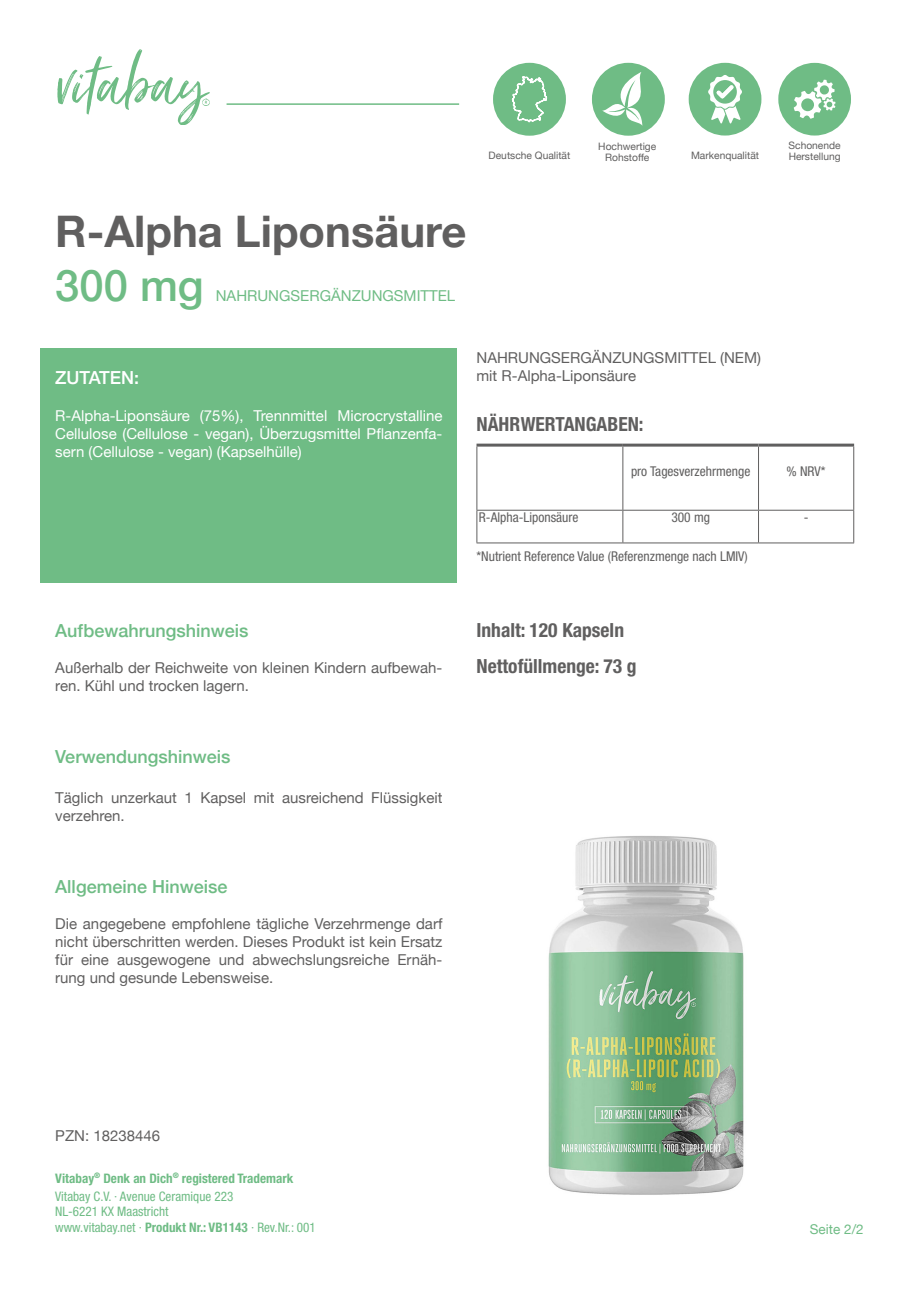
<style>
.page{position:relative;width:919px;height:1289px;background:#fff}
.page>*{position:absolute;margin:0;border:0;box-sizing:border-box;transform-origin:0 0}
.Name{font:700 43.5px "Helvetica Neue";color:#605f5f}
.Sub_Name{font:500 43.5px "Helvetica Neue";color:#6fbc85}
.Inhalt_Netto{font:700 condensed 19.5px "Helvetica Neue LTW1 G";color:#605f5f}
.t1{font:500 18px "Helvetica Neue";color:#6fbc85}
.t2{font:500 18px "Helvetica Neue";color:#fff}
.Text{font:15px/18px "Helvetica Neue";color:#605f5f}
.Zutaten{font:15px/18px "Helvetica Neue";color:#fff;text-align:justify}
.Sub_Name-2{font:15px "Helvetica Neue";color:#6fbc85}
.Tabelle{font:condensed 13.5px "Helvetica Neue LTW1 G";color:#605f5f}
.t3{font:13.5px "Helvetica Neue";color:#6fbc85}
.t4{font:condensed 13.05px/15.8px "Helvetica Neue LTW1 G";color:#6fbc85}
.t5{font:700 condensed 13.05px "Helvetica Neue LTW1 G";color:#6fbc85}
.Name-2{font:10.2px "Helvetica Neue";color:#605f5f}
.s1{font-weight:700}
</style>
<div class="page">
<img style="left:548px;top:836px;width:196px;height:359px">
<div style="left:41px;top:349px;width:416px;height:234px;background:#6fbc85"></div>
<hr style="left:476px;top:443px;width:146px;height:3px;background:#605f5f">
<hr style="left:622px;top:443px;width:136px;height:3px;background:#605f5f">
<hr style="left:758px;top:443px;width:96px;height:3px;background:#605f5f">
<hr style="left:476px;top:510px;width:1px;height:32px;background:#605f5f">
<hr style="left:622px;top:510px;width:1px;height:32px;background:#605f5f">
<hr style="left:758px;top:510px;width:1px;height:32px;background:#605f5f">
<hr style="left:853px;top:510px;width:1px;height:32px;background:#605f5f">
<hr style="left:476px;top:542px;width:146px;height:1px;background:#605f5f">
<hr style="left:622px;top:542px;width:136px;height:1px;background:#605f5f">
<hr style="left:758px;top:542px;width:96px;height:1px;background:#605f5f">
<hr style="left:476px;top:446px;width:1px;height:64px;background:#605f5f">
<hr style="left:622px;top:446px;width:1px;height:64px;background:#605f5f">
<hr style="left:758px;top:446px;width:1px;height:64px;background:#605f5f">
<hr style="left:853px;top:446px;width:1px;height:64px;background:#605f5f">
<hr style="left:476px;top:510px;width:146px;height:1px;background:#605f5f">
<hr style="left:622px;top:510px;width:136px;height:1px;background:#605f5f">
<hr style="left:758px;top:510px;width:96px;height:1px;background:#605f5f">
<svg style="left:57px;top:49px;width:152px;height:76px"></svg>
<hr style="left:226px;top:103px;width:233px;height:2px;background:#6fbc85">
<div style="left:493px;top:63px;width:73px;height:73px;background:#6fbc85;border-radius:50%"></div>
<svg style="left:511px;top:76px;width:36px;height:47px"></svg>
<div style="left:688px;top:63px;width:73px;height:72px;background:#6fbc85;border-radius:50%"></div>
<svg style="left:708px;top:75px;width:34px;height:48px"></svg>
<div style="left:778px;top:63px;width:72px;height:72px;background:#6fbc85;border-radius:50%"></div>
<svg style="left:793px;top:80px;width:42px;height:39px"></svg>
<div style="left:592px;top:63px;width:72px;height:73px;background:#6fbc85;border-radius:50%"></div>
<svg style="left:602px;top:72px;width:41px;height:54px"></svg>
<p class="Name-2" style="left:598px;top:139px;width:59px">Hochwertige</p>
<p class="Name-2" style="left:605px;top:150px;width:46px">Rohstoffe</p>
<p class="Name-2" style="left:488px;top:148px;width:83px">Deutsche Qualität</p>
<p class="Name-2" style="left:691px;top:148px;width:70px">Markenqualität</p>
<p class="Name-2" style="left:788px;top:138px;width:54px">Schonende</p>
<p class="Name-2" style="left:788px;top:148px;width:53px">Herstellung</p>
<p class="Name" style="left:55px;top:197px;width:412px">R-Alpha Liponsäure</p>
<p class="Sub_Name" style="left:55px;top:250px;width:150px">300 mg</p>
<p class="Sub_Name-2" style="left:216px;top:284px;width:241px">NAHRUNGSERGÄNZUNGSMITTEL</p>
<p class="t2" style="left:55px;top:363px;width:85px">ZUTATEN:</p>
<p class="Zutaten" style="left:55px;top:407px;width:388px">R-Alpha-Liponsäure (75%), Trennmittel Microcrystalline Cellulose (Cellulose - vegan), Überzugsmittel Pflanzenfa&shy;sern (Cellulose - vegan) (Kapselhülle)</p>
<p class="Text" style="left:476px;top:349px;width:286px">NAHRUNGSERGÄNZUNGSMITTEL (NEM)</p>
<p class="Text" style="left:476px;top:367px;width:161px">mit R-Alpha-Liponsäure</p>
<p class="Inhalt_Netto" style="left:476px;top:413px;width:169px">NÄHRWERTANGABEN:</p>
<p class="Tabelle" style="left:631px;top:463px;width:121px">pro Tagesverzehrmenge</p>
<p class="Tabelle" style="left:786px;top:463px;width:40px">% NRV*</p>
<p class="Tabelle" style="left:479px;top:509px;width:101px">R-Alpha-Liponsäure</p>
<p class="Tabelle" style="left:671px;top:509px;width:40px">300 mg</p>
<p class="Tabelle" style="left:803px;top:509px;width:6px">-</p>
<p class="Tabelle" style="left:476px;top:548px;width:273px">*Nutrient Reference Value (Referenzmenge nach LMIV)</p>
<p class="t1" style="left:55px;top:616px;width:195px">Aufbewahrungshinweis</p>
<p class="Text" style="left:55px;top:659px;width:388px">Außerhalb der Reichweite von kleinen Kindern aufbewah&shy;ren. Kühl und trocken lagern.</p>
<p class="t1" style="left:55px;top:742px;width:177px">Verwendungshinweis</p>
<p class="Text" style="left:55px;top:789px;width:388px">Täglich unzerkaut 1 Kapsel mit ausreichend Flüssigkeit verzehren.</p>
<p class="t1" style="left:55px;top:871px;width:174px">Allgemeine Hinweise</p>
<p class="Text" style="left:55px;top:915px;width:388px;text-align:justify">Die angegebene empfohlene tägliche Verzehrmenge darf nicht überschritten werden. Dieses Produkt ist kein Ersatz für eine ausgewogene und abwechslungsreiche Ernäh&shy;rung und gesunde Lebensweise.</p>
<p class="Inhalt_Netto" style="left:476px;top:618px;width:149px">Inhalt: 120 Kapseln</p>
<p class="Inhalt_Netto" style="left:476px;top:654px;width:162px">Nettofüllmenge: 73 g</p>
<p class="Text" style="left:55px;top:1127px;width:106px">PZN: 18238446</p>
<p class="t5" style="left:55px;top:1170px;width:240px">Vitabay<sup>®</sup> Denk an Dich<sup>®</sup> registered Trademark</p>
<p class="t4" style="left:55px;top:1188px;width:262px">Vitabay C.V. · Avenue Ceramique 223<br>NL-6221 KX Maastricht<br>www.vitabay.net · <span class="s1">Produkt Nr.: VB1143</span> · Rev.Nr.: 001</p>
<p class="t3" style="left:809px;top:1219px;width:55px">Seite 2/2</p>
</div>
